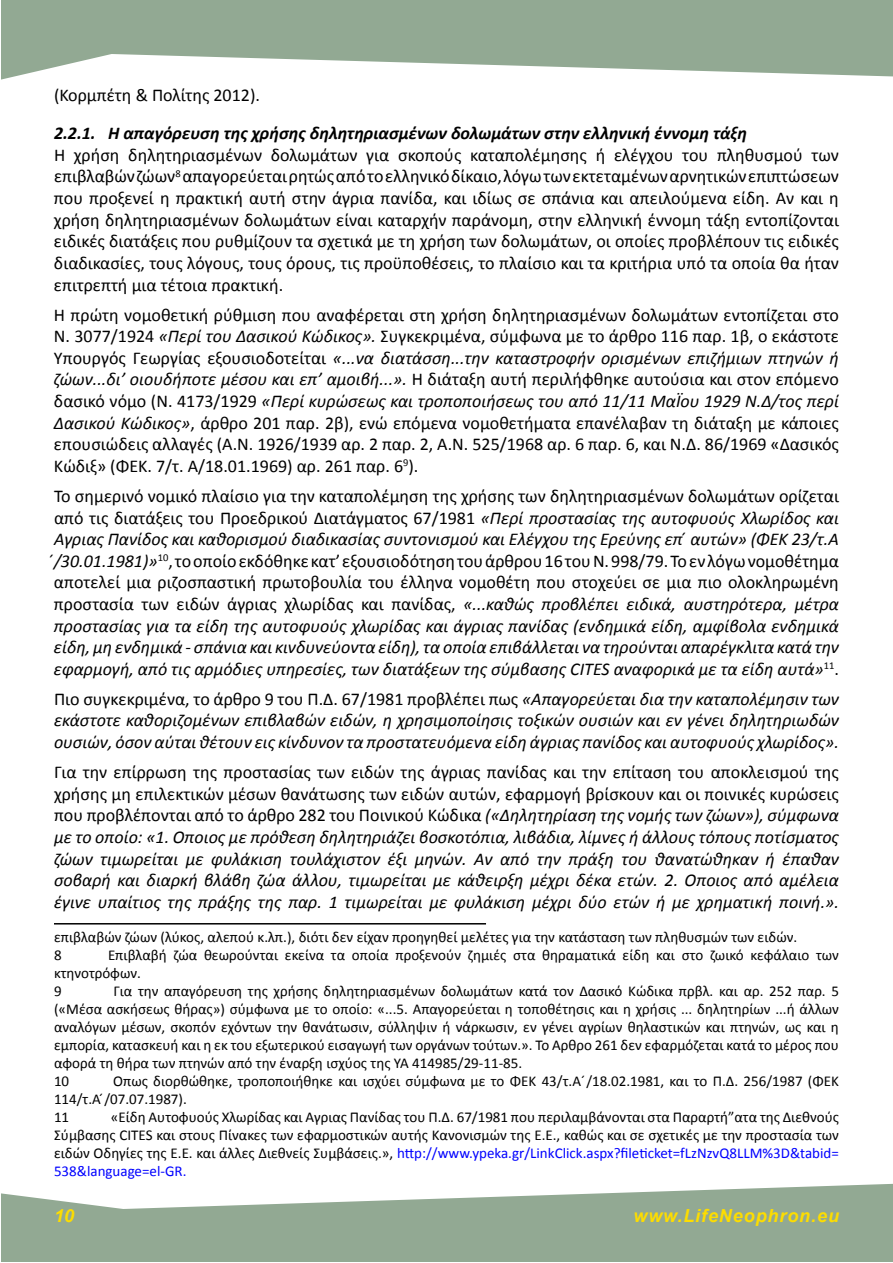
<style>
.page{position:relative;width:893px;height:1263px;background:#fff}
.page>*{position:absolute;margin:0;border:0;box-sizing:border-box;transform-origin:0 0}
.t1{font:italic 18px/21.6px "Calibri";color:#000;text-align:justify}
.t2{font:18px/21.6px "Calibri";color:#000;text-align:justify}
.t3{font:italic 700 18px "Calibri";color:#000}
.t4{font:italic 700 18px "Arial";letter-spacing:.05em;color:#fddd00}
.t5{font:15px/18px "Calibri";color:#000}
.s1{font-style:italic}
.s2{font-style:normal}
.s3{color:#00f}
</style>
<div class="page">
<div style="left:1px;top:1px;width:891px;height:1261px;background:#92a993"></div>
<div style="left:1px;top:54px;width:892px;height:1155px;background:#fff"></div>
<hr style="left:54px;top:923px;width:432px;height:1px;background:#000">
<p class="t2" style="left:54px;top:83px;width:208px">(Κορμπέτη &amp; Πολίτης 2012).</p>
<p class="t3" style="left:54px;top:122px;width:695px">2.2.1. Η απαγόρευση της χρήσης δηλητηριασμένων δολωμάτων στην ελληνική έννομη τάξη</p>
<p class="t2" style="left:54px;top:143px;width:786px">Η χρήση δηλητηριασμένων δολωμάτων για σκοπούς καταπολέμησης ή ελέγχου του πληθυσμού των επιβλαβών ζώων<sup>8</sup> απαγορεύεται ρητώς από το ελληνικό δίκαιο, λόγω των εκτεταμένων αρνητικών επιπτώσεων που προξενεί η πρακτική αυτή στην άγρια πανίδα, και ιδίως σε σπάνια και απειλούμενα είδη. Αν και η χρήση δηλητηριασμένων δολωμάτων είναι καταρχήν παράνομη, στην ελληνική έννομη τάξη εντοπίζονται ειδικές διατάξεις που ρυθμίζουν τα σχετικά με τη χρήση των δολωμάτων, οι οποίες προβλέπουν τις ειδικές διαδικασίες, τους λόγους, τους όρους, τις προϋποθέσεις, το πλαίσιο και τα κριτήρια υπό τα οποία θα ήταν επιτρεπτή μια τέτοια πρακτική.</p>
<p class="t2" style="left:54px;top:303px;width:786px">Η πρώτη νομοθετική ρύθμιση που αναφέρεται στη χρήση δηλητηριασμένων δολωμάτων εντοπίζεται στο Ν. 3077/1924 <span class="s1">«Περί του Δασικού Κώδικος».</span> Συγκεκριμένα, σύμφωνα με το άρθρο 116 παρ. 1β, ο εκάστοτε Υπουργός Γεωργίας εξουσιοδοτείται <span class="s1">«...να διατάσση...την καταστροφήν ορισμένων επιζήμιων πτηνών ή ζώων...δι’ οιουδήποτε μέσου και επ’ αμοιβή...».</span> Η διάταξη αυτή περιλήφθηκε αυτούσια και στον επόμενο δασικό νόμο (Ν. 4173/1929 <span class="s1">«Περί κυρώσεως και τροποποιήσεως του από 11/11 Μαΐου 1929 Ν.Δ/τος περί Δασικού Κώδικος»</span>, άρθρο 201 παρ. 2β), ενώ επόμενα νομοθετήματα επανέλαβαν τη διάταξη με κάποιες επουσιώδεις αλλαγές (Α.Ν. 1926/1939 αρ. 2 παρ. 2, Α.Ν. 525/1968 αρ. 6 παρ. 6, και Ν.Δ. 86/1969 «Δασικός Κώδιξ» (ΦΕΚ. 7/τ. Α/18.01.1969) αρ. 261 παρ. 6<sup>9</sup>).</p>
<p class="t1" style="left:54px;top:484px;width:786px"><span class="s2">Το σημερινό νομικό πλαίσιο για την καταπολέμηση της χρήσης των δηλητηριασμένων δολωμάτων ορίζεται από τις διατάξεις του Προεδρικού Διατάγματος 67/1981</span> «Περί προστασίας της αυτοφυούς Χλωρίδος και Άγριας Πανίδος και καθορισμού διαδικασίας συντονισμού και Ελέγχου της Ερεύνης επ ́αυτών» (ΦΕΚ 23/τ.Α ́/30.01.1981)»<sup>10</sup><span class="s2">, το οποίο εκδόθηκε κατ’ εξουσιοδότηση του άρθρου 16 του Ν. 998/79. Το εν λόγω νομοθέτημα αποτελεί μια ριζοσπαστική πρωτοβουλία του έλληνα νομοθέτη που στοχεύει σε μια πιο ολοκληρωμένη προστασία των ειδών άγριας χλωρίδας και πανίδας,</span> «...καθώς προβλέπει ειδικά, αυστηρότερα, μέτρα προστασίας για τα είδη της αυτοφυούς χλωρίδας και άγριας πανίδας (ενδημικά είδη, αμφίβολα ενδημικά είδη, μη ενδημικά - σπάνια και κινδυνεύοντα είδη), τα οποία επιβάλλεται να τηρούνται απαρέγκλιτα κατά την εφαρμογή, από τις αρμόδιες υπηρεσίες, των διατάξεων της σύμβασης CITES αναφορικά με τα είδη αυτά»<sup>11</sup><span class="s2">.</span></p>
<p class="t1" style="left:54px;top:687px;width:786px"><span class="s2">Πιο συγκεκριμένα, το άρθρο 9 του Π.Δ. 67/1981 προβλέπει πως</span> «Απαγορεύεται δια την καταπολέμησιν των εκάστοτε καθοριζομένων επιβλαβών ειδών, η χρησιμοποίησις τοξικών ουσιών και εν γένει δηλητηριωδών ουσιών, όσον αύται θέτουν εις κίνδυνον τα προστατευόμενα είδη άγριας πανίδος και αυτοφυούς χλωρίδος».</p>
<p class="t1" style="left:54px;top:760px;width:786px"><span class="s2">Για την επίρρωση της προστασίας των ειδών της άγριας πανίδας και την επίταση του αποκλεισμού της χρήσης μη επιλεκτικών μέσων θανάτωσης των ειδών αυτών, εφαρμογή βρίσκουν και οι ποινικές κυρώσεις που προβλέπονται από το άρθρο 282 του Ποινικού Κώδικα</span> («Δηλητηρίαση της νομής των ζώων»), σύμφωνα με το οποίο: «1. Όποιος με πρόθεση δηλητηριάζει βοσκοτόπια, λιβάδια, λίμνες ή άλλους τόπους ποτίσματος ζώων τιμωρείται με φυλάκιση τουλάχιστον έξι μηνών. Αν από την πράξη του θανατώθηκαν ή έπαθαν σοβαρή και διαρκή βλάβη ζώα άλλου, τιμωρείται με κάθειρξη μέχρι δέκα ετών. 2. Όποιος από αμέλεια έγινε υπαίτιος της πράξης της παρ. 1 τιμωρείται με φυλάκιση μέχρι δύο ετών ή με χρηματική ποινή.».</p>
<p class="t5" style="left:54px;top:927px;width:745px">επιβλαβών ζώων (λύκος, αλεπού κ.λπ.), διότι δεν είχαν προηγηθεί μελέτες για την κατάσταση των πληθυσμών των ειδών.<br>8</p>
<p class="t5" style="left:54px;top:945px;width:786px;text-indent:54px">Επιβλαβή ζώα θεωρούνται εκείνα τα οποία προξενούν ζημιές στα θηραματικά είδη και στο ζωικό κεφάλαιο των κτηνοτρόφων.<br>9</p>
<p class="t5" style="left:54px;top:981px;width:786px;text-indent:60px">Για την απαγόρευση της χρήσης δηλητηριασμένων δολωμάτων κατά τον Δασικό Κώδικα πρβλ. και αρ. 252 παρ. 5 («Μέσα ασκήσεως θήρας») σύμφωνα με το οποίο: «...5. Απαγορεύεται η τοποθέτησις και η χρήσις ... δηλητηρίων ...ή άλλων αναλόγων μέσων, σκοπόν εχόντων την θανάτωσιν, σύλληψιν ή νάρκωσιν, εν γένει αγρίων θηλαστικών και πτηνών, ως και η εμπορία, κατασκευή και η εκ του εξωτερικού εισαγωγή των οργάνων τούτων.». Το Άρθρο 261 δεν εφαρμόζεται κατά το μέρος που αφορά τη θήρα των πτηνών από την έναρξη ισχύος της ΥΑ 414985/29-11-85.<br>10</p>
<p class="t5" style="left:54px;top:1071px;width:786px;text-indent:59px">Όπως διορθώθηκε, τροποποιήθηκε και ισχύει σύμφωνα με το ΦΕΚ 43/τ.Α ́/18.02.1981, και το Π.Δ. 256/1987 (ΦΕΚ<br>114/τ.Α ́/07.07.1987).<br>11</p>
<p class="t5" style="left:54px;top:1107px;width:786px;text-align:justify;text-indent:57px">«Είδη Αυτοφυούς Χλωρίδας και Άγριας Πανίδας του Π.Δ. 67/1981 που περιλαμβάνονται στα Παραρτή”ατα της Διεθνούς Σύμβασης CITES και στους Πίνακες των εφαρμοστικών αυτής Κανονισμών της Ε.Ε., καθώς και σε σχετικές με την προστασία των ειδών Οδηγίες της Ε.Ε. και άλλες Διεθνείς Συμβάσεις.», <span class="s3">http://www.ypeka.gr/LinkClick.aspx?fileticket=fLzNzvQ8LLM%3D&amp;tabid= 538&amp;language=el-GR.</span></p>
<p class="t4" style="left:54px;top:1204px;width:22px">10</p>
<p class="t4" style="left:633px;top:1204px;width:207px">www.LifeNeophron.eu</p>
</div>
